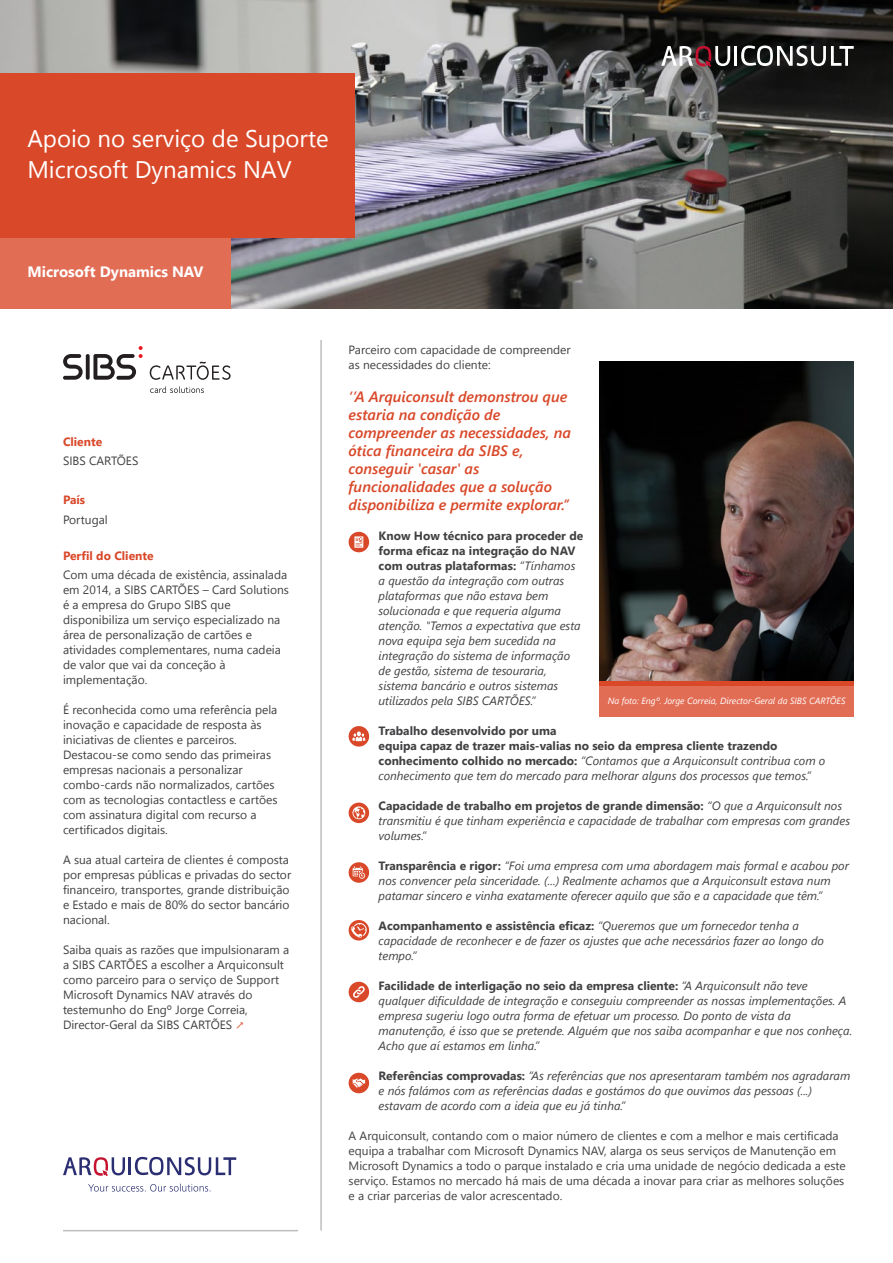
<style>
.page{position:relative;width:893px;height:1263px;background:#fff}
.page>*{position:absolute;margin:0;border:0;box-sizing:border-box;transform-origin:0 0}
.t1{font:24px/31.5px "Segoe UI";color:#fff}
.t2{font:italic 600 15px/18px "Segoe UI";color:#d94829}
.t3{font:700 15px "Segoe UI";color:#fff}
.t4{font:italic 12px/15px "Segoe UI";color:#414042}
.t5{font:12px/15px "Segoe UI";color:#414042}
.t6{font:700 12px/15px "Segoe UI";color:#414042}
.t7{font:700 12px "Segoe UI";color:#d94829}
.t8{font:italic 9px "Segoe UI";color:#fff}
.s1{color:#d94829}
.s2{font-weight:700;font-style:normal}
.s3{font-weight:400;font-style:italic}
</style>
<div class="page">
<img style="left:1px;top:0;width:892px;height:308px">
<div style="left:0;top:73px;width:354px;height:165px;background:#d94829"></div>
<div style="left:0;top:238px;width:230px;height:70px;background:#e26d55"></div>
<hr style="left:320px;top:340px;width:2px;height:891px;background:#bcbec0">
<hr style="left:734px;top:46px;width:3px;height:20px;background:#fff">
<svg style="left:661px;top:46px;width:69px;height:21px"></svg>
<svg style="left:741px;top:46px;width:113px;height:20px"></svg>
<svg style="left:63px;top:346px;width:80px;height:34px"></svg>
<svg style="left:150px;top:386px;width:54px;height:7px"></svg>
<svg style="left:150px;top:362px;width:81px;height:18px"></svg>
<img style="left:600px;top:361px;width:254px;height:320px">
<div style="left:600px;top:686px;width:254px;height:30px;background:#e26d55"></div>
<div style="left:600px;top:681px;width:254px;height:5px;background:#d94829"></div>
<svg style="left:63px;top:1157px;width:173px;height:19px"></svg>
<svg style="left:88px;top:1183px;width:122px;height:8px"></svg>
<hr style="left:63px;top:1230px;width:235px;height:1px;background:#bcbec0">
<div style="left:349px;top:532px;width:20px;height:20px;background:#d94829;border-radius:50%"></div>
<svg style="left:354px;top:536px;width:9px;height:12px"></svg>
<div style="left:349px;top:726px;width:20px;height:20px;background:#d94829;border-radius:50%"></div>
<svg style="left:352px;top:731px;width:13px;height:10px"></svg>
<div style="left:349px;top:802px;width:20px;height:21px;background:#d94829;border-radius:50%"></div>
<svg style="left:352px;top:806px;width:13px;height:13px"></svg>
<div style="left:349px;top:862px;width:20px;height:21px;background:#d94829;border-radius:50%"></div>
<svg style="left:353px;top:866px;width:12px;height:13px"></svg>
<div style="left:349px;top:920px;width:20px;height:20px;background:#d94829;border-radius:50%"></div>
<svg style="left:350px;top:923px;width:17px;height:15px"></svg>
<div style="left:349px;top:982px;width:20px;height:20px;background:#d94829;border-radius:50%"></div>
<svg style="left:353px;top:986px;width:12px;height:12px"></svg>
<div style="left:349px;top:1073px;width:20px;height:20px;background:#d94829;border-radius:50%"></div>
<svg style="left:353px;top:1078px;width:12px;height:10px"></svg>
<h1 class="t1" style="left:27px;top:122px;width:303px">Apoio no serviço de Suporte<br>Microsoft Dynamics NAV</h1>
<p class="t3" style="left:27px;top:261px;width:178px">Microsoft Dynamics NAV</p>
<p class="t7" style="left:63px;top:432px;width:41px">Cliente</p>
<p class="t5" style="left:63px;top:453px;width:77px">SIBS CARTÕES</p>
<p class="t7" style="left:63px;top:491px;width:24px">País</p>
<p class="t5" style="left:63px;top:512px;width:46px">Portugal</p>
<p class="t7" style="left:63px;top:546px;width:92px">Perfil do Cliente</p>
<p class="t5" style="left:63px;top:567px;width:227px">Com uma década de existência, assinalada em 2014, a SIBS CARTÕES – Card Solutions é a empresa do Grupo SIBS que disponibiliza um serviço especializado na área de personalização de cartões e atividades complementares, numa cadeia de valor que vai da conceção à implementação.</p>
<p class="t5" style="left:63px;top:702px;width:216px">É reconhecida como uma referência pela inovação e capacidade de resposta às iniciativas de clientes e parceiros.<br>Destacou-se como sendo das primeiras empresas nacionais a personalizar combo-cards não normalizados, cartões com as tecnologias contactless e cartões com assinatura digital com recurso a certificados digitais.</p>
<p class="t5" style="left:63px;top:852px;width:230px">A sua atual carteira de clientes é composta por empresas públicas e privadas do sector financeiro, transportes, grande distribuição e Estado e mais de 80% do sector bancário nacional.</p>
<p class="t5" style="left:63px;top:942px;width:228px">Saiba quais as razões que impulsionaram a a SIBS CARTÕES a escolher a Arquiconsult como parceiro para o serviço de Support Microsoft Dynamics NAV através do testemunho do Engº Jorge Correia, Director-Geral da SIBS CARTÕES <span class="s1">↗</span></p>
<p class="t5" style="left:349px;top:341px;width:224px">Parceiro com capacidade de compreender as necessidades do cliente:</p>
<p class="t2" style="left:349px;top:386px;width:224px">‘’A Arquiconsult demonstrou que estaria na condição de compreender as necessidades, na ótica financeira da SIBS e, conseguir 'casar' as funcionalidades que a solução disponibiliza e permite explorar.’’</p>
<p class="t4" style="left:379px;top:527px;width:206px"><span class="s2">Know How técnico para proceder de forma eficaz na integração do NAV com outras plataformas:</span> “Tínhamos a questão da integração com outras plataformas que não estava bem solucionada e que requeria alguma atenção. "Temos a expectativa que esta nova equipa seja bem sucedida na integração do sistema de informação de gestão, sistema de tesouraria, sistema bancário e outros sistemas utilizados pela SIBS CARTÕES.”</p>
<p class="t6" style="left:379px;top:722px;width:448px">Trabalho desenvolvido por uma<br>equipa capaz de trazer mais-valias no seio da empresa cliente trazendo conhecimento colhido no mercado: <span class="s3">“Contamos que a Arquiconsult contribua com o conhecimento que tem do mercado para melhorar alguns dos processos que temos.”</span></p>
<p class="t4" style="left:379px;top:797px;width:473px"><span class="s2">Capacidade de trabalho em projetos de grande dimensão:</span> “O que a Arquiconsult nos transmitiu é que tinham experiência e capacidade de trabalhar com empresas com grandes volumes.”</p>
<p class="t4" style="left:379px;top:857px;width:472px"><span class="s2">Transparência e rigor:</span> “Foi uma empresa com uma abordagem mais formal e acabou por nos convencer pela sinceridade. (...) Realmente achamos que a Arquiconsult estava num patamar sincero e vinha exatamente oferecer aquilo que são e a capacidade que têm.”</p>
<p class="t4" style="left:379px;top:917px;width:447px"><span class="s2">Acompanhamento e assistência eficaz:</span> “Queremos que um fornecedor tenha a capacidade de reconhecer e de fazer os ajustes que ache necessários fazer ao longo do tempo.”</p>
<p class="t4" style="left:379px;top:977px;width:475px"><span class="s2">Facilidade de interligação no seio da empresa cliente:</span> “A Arquiconsult não teve qualquer dificuldade de integração e conseguiu compreender as nossas implementações. A empresa sugeriu logo outra forma de efetuar um processo. Do ponto de vista da manutenção, é isso que se pretende. Alguém que nos saiba acompanhar e que nos conheça.<br>Acho que aí estamos em linha.”</p>
<p class="t4" style="left:379px;top:1067px;width:473px"><span class="s2">Referências comprovadas:</span> “As referências que nos apresentaram também nos agradaram e nós falámos com as referências dadas e gostámos do que ouvimos das pessoas (...) estavam de acordo com a ideia que eu já tinha.”</p>
<p class="t5" style="left:349px;top:1127px;width:499px">A Arquiconsult, contando com o maior número de clientes e com a melhor e mais certificada equipa a trabalhar com Microsoft Dynamics NAV, alarga os seus serviços de Manutenção em Microsoft Dynamics a todo o parque instalado e cria uma unidade de negócio dedicada a este serviço. Estamos no mercado há mais de uma década a inovar para criar as melhores soluções e a criar parcerias de valor acrescentado.</p>
<p class="t8" style="left:608px;top:694px;width:239px">Na foto: Engº. Jorge Correia, Director-Geral da SIBS CARTÕES</p>
</div>
